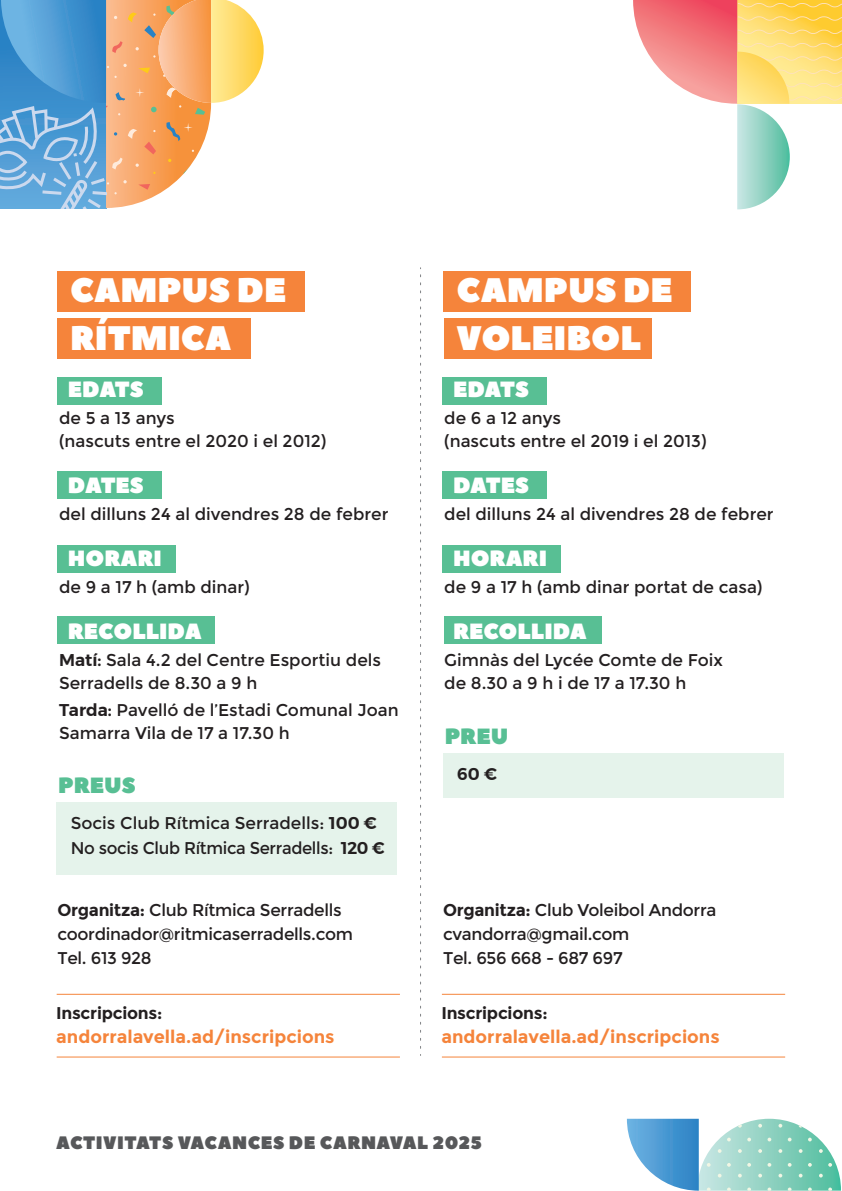
<style>
.page{position:relative;width:842px;height:1191px;background:#fff}
.page>*{position:absolute;margin:0;border:0;box-sizing:border-box;transform-origin:0 0}
.t1{font:34px/48px "Peace Sans";color:#fff}
.t2{font:22px "Peace Sans";color:#fff}
.t3{font:22px "Peace Sans";color:#58bf94}
.t4{font:700 18px "Montserrat";color:#f5843b}
.t5{font:18px "Peace Sans";letter-spacing:.025em;color:#57585a}
.t6{font:17px/23px "Montserrat";color:#231f20}
.t7{font:17px/24px "Montserrat";letter-spacing:-.02em;color:#231f20}
.t8{font:700 17px "Montserrat";letter-spacing:-.015em;color:#231f20}
.t9{font:600 17px "Montserrat";color:#231f20}
.s1{font-weight:600}
.s2{font-weight:700}
</style>
<div class="page">
<div style="left:57px;top:271px;width:248px;height:41px;background:#f5843b"></div>
<div style="left:57px;top:317px;width:193px;height:41px;background:#f5843b"></div>
<div style="left:57px;top:377px;width:105px;height:28px;background:#58bf94"></div>
<div style="left:57px;top:471px;width:105px;height:28px;background:#58bf94"></div>
<div style="left:57px;top:544px;width:119px;height:28px;background:#58bf94"></div>
<div style="left:57px;top:616px;width:158px;height:28px;background:#58bf94"></div>
<div style="left:57px;top:802px;width:340px;height:73px;background:#e5f3eb"></div>
<hr style="left:57px;top:1056px;width:343px;height:1px;background:#f5843b">
<hr style="left:57px;top:993px;width:343px;height:1px;background:#f5843b">
<hr style="left:442px;top:1056px;width:343px;height:1px;background:#f5843b">
<hr style="left:442px;top:993px;width:343px;height:1px;background:#f5843b">
<div style="left:444px;top:271px;width:247px;height:41px;background:#f5843b"></div>
<div style="left:444px;top:318px;width:208px;height:41px;background:#f5843b"></div>
<div style="left:443px;top:377px;width:104px;height:28px;background:#58bf94"></div>
<div style="left:443px;top:471px;width:104px;height:28px;background:#58bf94"></div>
<div style="left:443px;top:544px;width:118px;height:28px;background:#58bf94"></div>
<div style="left:444px;top:616px;width:158px;height:28px;background:#58bf94"></div>
<div style="left:443px;top:753px;width:341px;height:44px;background:#e5f3eb"></div>
<svg style="left:627px;top:1118px;width:214px;height:72px"></svg>
<svg style="left:633px;top:0;width:209px;height:209px"></svg>
<svg style="left:1px;top:0;width:263px;height:208px"></svg>
<svg style="left:420px;top:275px;width:1px;height:780px"></svg>
<h1 class="t1" style="left:70px;top:267px;width:218px">CAMPUS DE<br>RÍTMICA</h1>
<p class="t2" style="left:68px;top:375px;width:77px">EDATS</p>
<p class="t6" style="left:59px;top:407px;width:269px">de 5 a 13 anys<br>(nascuts entre el 2020 i el 2012)</p>
<p class="t2" style="left:68px;top:471px;width:77px">DATES</p>
<p class="t6" style="left:59px;top:503px;width:331px">del dilluns 24 al divendres 28 de febrer</p>
<p class="t2" style="left:68px;top:544px;width:95px">HORARI</p>
<p class="t6" style="left:59px;top:576px;width:192px">de 9 a 17 h (amb dinar)</p>
<p class="t2" style="left:68px;top:617px;width:135px">RECOLLIDA</p>
<p class="t6" style="left:59px;top:649px;width:323px"><span class="s1">Matí:</span> Sala 4.2 del Centre Esportiu dels<br>Serradells de 8.30 a 9 h</p>
<p class="t6" style="left:59px;top:699px;width:341px"><span class="s1">Tarda:</span> Pavelló de l’Estadi Comunal Joan<br>Samarra Vila de 17 a 17.30 h</p>
<p class="t3" style="left:58px;top:770px;width:79px">PREUS</p>
<p class="t7" style="left:71px;top:810px;width:315px;line-height:25px">Socis Club Rítmica Serradells: <span class="s1">100 €<br></span>No socis Club Rítmica Serradells: <span class="s1">120 €</span></p>
<p class="t7" style="left:57px;top:898px;width:297px"><span class="s2">Organitza:</span> Club Rítmica Serradells coordinador@ritmicaserradells.com<br>Tel. 613 928</p>
<p class="t8" style="left:56px;top:1002px;width:108px">Inscripcions:</p>
<p class="t4" style="left:56px;top:1025px;width:280px">andorralavella.ad/inscripcions</p>
<h1 class="t1" style="left:456px;top:267px;width:218px">CAMPUS DE<br>VOLEIBOL</h1>
<p class="t2" style="left:453px;top:375px;width:77px">EDATS</p>
<p class="t6" style="left:444px;top:407px;width:264px">de 6 a 12 anys<br>(nascuts entre el 2019 i el 2013)</p>
<p class="t2" style="left:453px;top:471px;width:77px">DATES</p>
<p class="t6" style="left:444px;top:503px;width:331px">del dilluns 24 al divendres 28 de febrer</p>
<p class="t2" style="left:453px;top:544px;width:95px">HORARI</p>
<p class="t6" style="left:444px;top:576px;width:320px">de 9 a 17 h (amb dinar portat de casa)</p>
<p class="t2" style="left:453px;top:617px;width:135px">RECOLLIDA</p>
<p class="t6" style="left:444px;top:649px;width:280px">Gimnàs del Lycée Comte de Foix de 8.30 a 9 h i de 17 a 17.30 h</p>
<p class="t3" style="left:445px;top:721px;width:65px">PREU</p>
<p class="t9" style="left:457px;top:760px;width:41px">60 €</p>
<p class="t7" style="left:443px;top:898px;width:275px"><span class="s2">Organitza:</span> Club Voleibol Andorra cvandorra@gmail.com<br>Tel. 656 668 - 687 697</p>
<p class="t8" style="left:441px;top:1002px;width:108px">Inscripcions:</p>
<p class="t4" style="left:441px;top:1025px;width:280px">andorralavella.ad/inscripcions</p>
<p class="t5" style="left:56px;top:1130px;width:427px">ACTIVITATS VACANCES DE CARNAVAL 2025</p>
</div>
